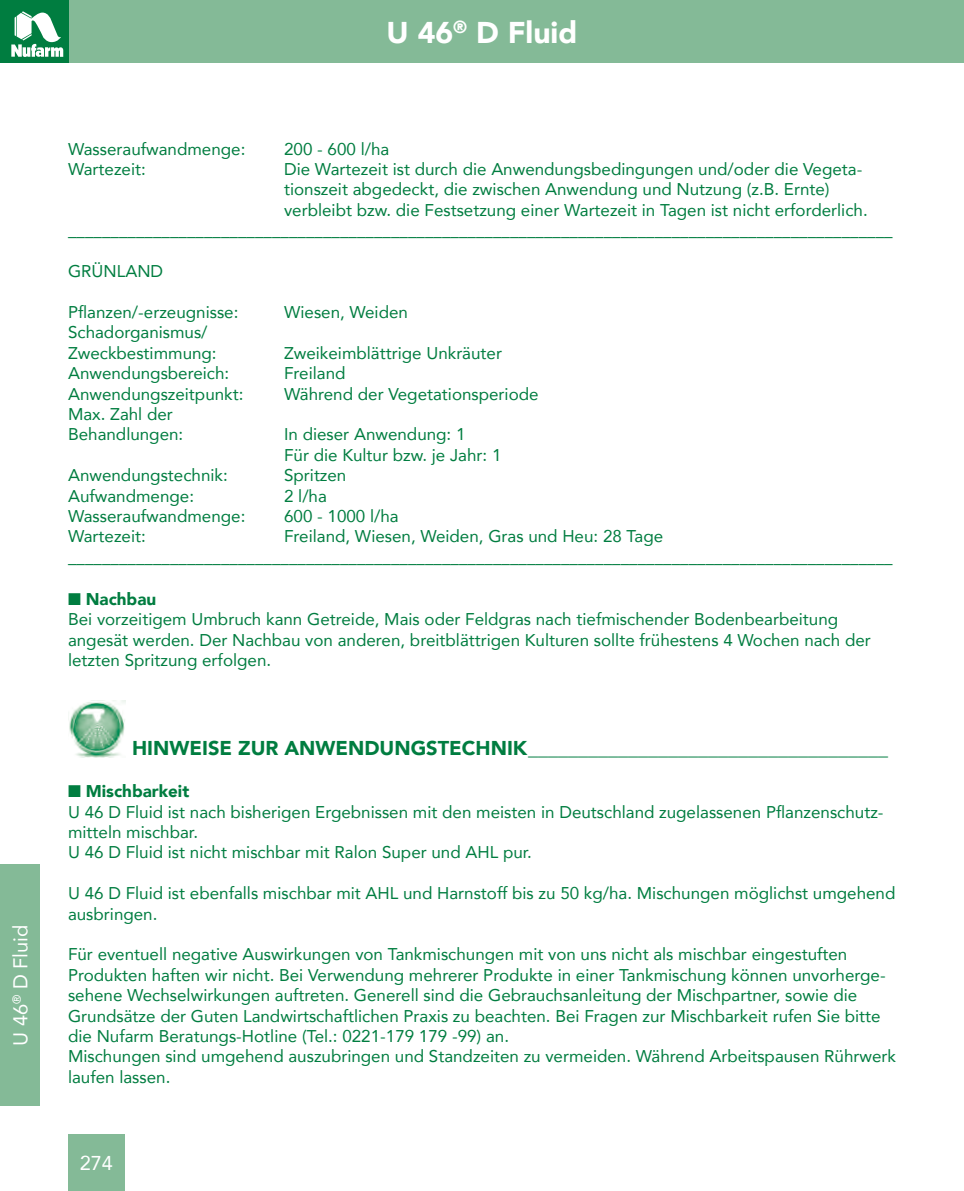
<style>
.page{position:relative;width:964px;height:1191px;background:#fff}
.page>*{position:absolute;margin:0;border:0;box-sizing:border-box;transform-origin:0 0}
.t1{font:900 30px "Avenir LT Com";color:#fff}
.t2{font:900 20px "Avenir LT Com";color:#007d40}
.t3{font:20px "Avenir LT Com";color:#fff}
.t4{font:17px/20.4px "Avenir LT Com";color:#007d40}
.s1{font-weight:900}
</style>
<div class="page">
<div style="left:0;top:0;width:964px;height:62px;background:#84ba97"></div>
<div style="left:0;top:0;width:68px;height:62px;background:#007d40"></div>
<svg style="left:11px;top:11px;width:52px;height:46px"></svg>
<div style="left:68px;top:1134px;width:57px;height:57px;background:#84ba97"></div>
<div style="left:0;top:865px;width:40px;height:241px;background:#84ba97"></div>
<img style="left:68px;top:701px;width:57px;height:57px">
<p class="t3" style="left:8px;top:1046px;width:123px;rotate:-90deg">U 46<sup>®</sup> D Fluid</p>
<h1 class="t1" style="left:387px;top:14px;width:192px">U 46<sup>®</sup> D Fluid</h1>
<p class="t4" style="left:68px;top:138px;width:179px">Wasseraufwandmenge:</p>
<p class="t4" style="left:284px;top:138px;width:107px">200 - 600 l/ha</p>
<p class="t4" style="left:68px;top:159px;width:79px">Wartezeit:</p>
<p class="t4" style="left:284px;top:159px;width:580px">Die Wartezeit ist durch die Anwendungsbedingungen und/oder die Vegeta-</p>
<p class="t4" style="left:284px;top:179px;width:547px">tionszeit abgedeckt, die zwischen Anwendung und Nutzung (z.B. Ernte)</p>
<p class="t4" style="left:284px;top:200px;width:585px">verbleibt bzw. die Festsetzung einer Wartezeit in Tagen ist nicht erforderlich.</p>
<p class="t4" style="left:68px;top:220px;width:826px">_________________________________________________________________________________________________</p>
<p class="t4" style="left:68px;top:261px;width:97px">GRÜNLAND</p>
<p class="t4" style="left:68px;top:302px;width:172px">Pflanzen/-erzeugnisse:</p>
<p class="t4" style="left:284px;top:302px;width:125px">Wiesen, Weiden</p>
<p class="t4" style="left:68px;top:322px;width:150px">Schadorganismus/<br>Zweckbestimmung:</p>
<p class="t4" style="left:284px;top:342px;width:219px">Zweikeimblättrige Unkräuter</p>
<p class="t4" style="left:68px;top:363px;width:163px">Anwendungsbereich:</p>
<p class="t4" style="left:284px;top:363px;width:63px">Freiland</p>
<p class="t4" style="left:68px;top:383px;width:177px">Anwendungszeitpunkt:</p>
<p class="t4" style="left:284px;top:383px;width:256px">Während der Vegetationsperiode</p>
<p class="t4" style="left:68px;top:404px;width:117px">Max. Zahl der<br>Behandlungen:</p>
<p class="t4" style="left:284px;top:424px;width:219px">In dieser Anwendung: 1<br>Für die Kultur bzw. je Jahr: 1</p>
<p class="t4" style="left:68px;top:465px;width:161px">Anwendungstechnik:</p>
<p class="t4" style="left:284px;top:465px;width:64px">Spritzen</p>
<p class="t4" style="left:68px;top:485px;width:127px">Aufwandmenge:</p>
<p class="t4" style="left:284px;top:485px;width:44px">2 l/ha</p>
<p class="t4" style="left:68px;top:506px;width:179px">Wasseraufwandmenge:</p>
<p class="t4" style="left:284px;top:506px;width:116px">600 - 1000 l/ha</p>
<p class="t4" style="left:68px;top:526px;width:79px">Wartezeit:</p>
<p class="t4" style="left:68px;top:526px;width:826px;text-indent:216px">Freiland, Wiesen, Weiden, Gras und Heu: 28 Tage _________________________________________________________________________________________________</p>
<p class="t4" style="left:68px;top:589px;width:804px">■ <span class="s1">Nachbau<br></span>Bei vorzeitigem Umbruch kann Getreide, Mais oder Feldgras nach tiefmischender Bodenbearbeitung angesät werden. Der Nachbau von anderen, breitblättrigen Kulturen sollte frühestens 4 Wochen nach der letzten Spritzung erfolgen.</p>
<p class="t2" style="left:132px;top:735px;width:757px">HINWEISE ZUR ANWENDUNGSTECHNIK____________________________________</p>
<p class="t4" style="left:68px;top:781px;width:817px">■ <span class="s1">Mischbarkeit<br></span>U 46 D Fluid ist nach bisherigen Ergebnissen mit den meisten in Deutschland zugelassenen Pflanzenschutz&shy;mitteln mischbar.<br>U 46 D Fluid ist nicht mischbar mit Ralon Super und AHL pur.</p>
<p class="t4" style="left:68px;top:883px;width:829px">U 46 D Fluid ist ebenfalls mischbar mit AHL und Harnstoff bis zu 50 kg/ha. Mischungen möglichst umgehend ausbringen.</p>
<p class="t4" style="left:68px;top:944px;width:829px">Für eventuell negative Auswirkungen von Tankmischungen mit von uns nicht als mischbar eingestuften Produkten haften wir nicht. Bei Verwendung mehrerer Produkte in einer Tankmischung können unvorherge&shy;sehene Wechselwirkungen auftreten. Generell sind die Gebrauchsanleitung der Mischpartner, sowie die Grundsätze der Guten Landwirtschaftlichen Praxis zu beachten. Bei Fragen zur Mischbarkeit rufen Sie bitte die Nufarm Beratungs-Hotline (Tel.: 0221-179 179 -99) an.<br>Mischungen sind umgehend auszubringen und Standzeiten zu vermeiden. Während Arbeitspausen Rührwerk laufen lassen.</p>
<p class="t3" style="left:80px;top:1151px;width:35px">274</p>
</div>
